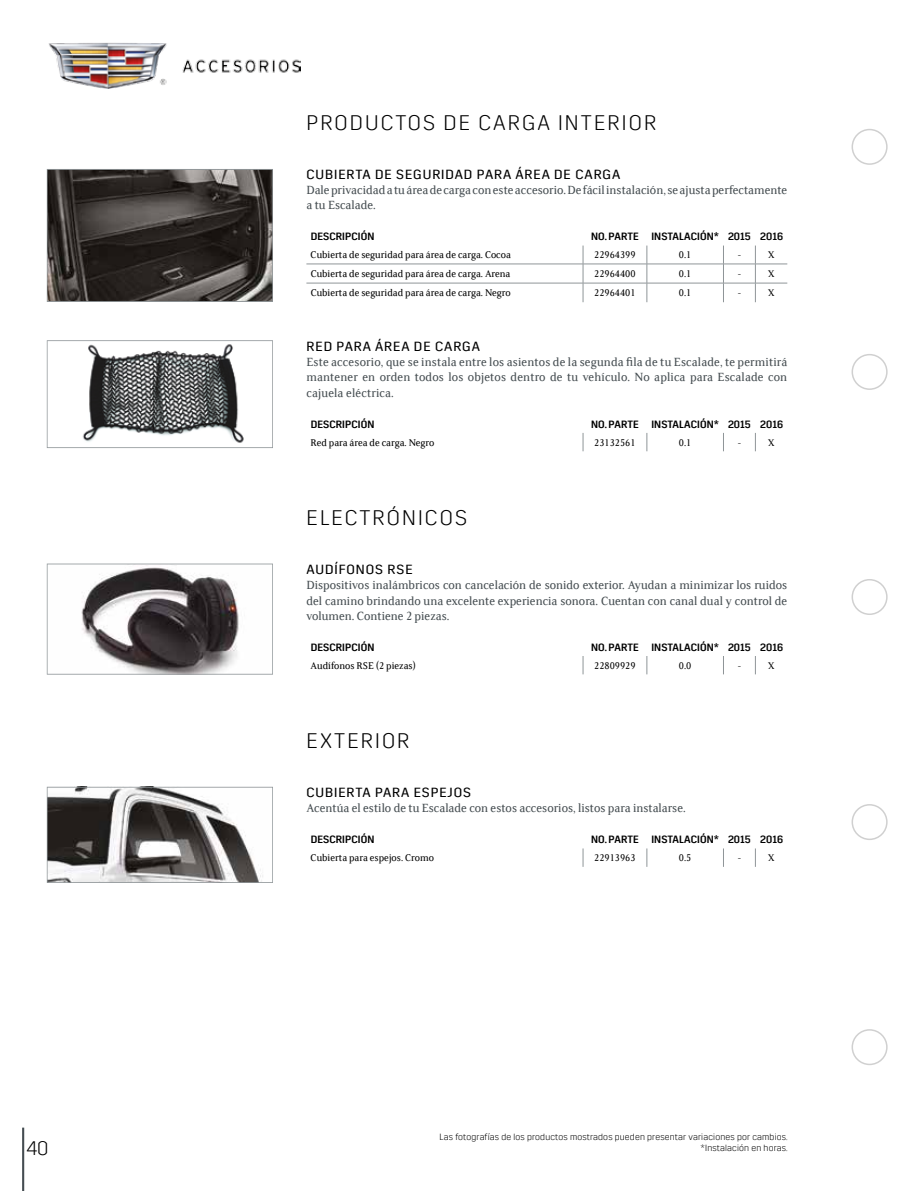
<style>
.page{position:relative;width:915px;height:1191px;background:#fff}
.page>*{position:absolute;margin:0;border:0;box-sizing:border-box;transform-origin:0 0}
.t1{font:300 21px "Cadillac Sans A";letter-spacing:.1em;color:#000}
.t2{font:300 19.5px "Cadillac Sans A";color:#000}
.t3{font:13.5px "Cadillac Sans A";letter-spacing:.07em;color:#000}
.t4{font:12.75px/15.3px "Cadillac Serif";color:#454d51;text-align:justify}
.t5{font:10.5px "Cadillac Serif";color:#000}
.t6{font:500 10.5px "Cadillac Sans A";letter-spacing:.01em;color:#000}
.t7{font:300 9px "Cadillac Sans A";letter-spacing:.02em;color:#000}
</style>
<div class="page">
<hr style="left:306px;top:264px;width:277px;height:1px;background:#8f9598">
<hr style="left:583px;top:264px;width:63px;height:1px;background:#8f9598">
<hr style="left:646px;top:264px;width:77px;height:1px;background:#8f9598">
<hr style="left:723px;top:264px;width:32px;height:1px;background:#8f9598">
<hr style="left:755px;top:264px;width:32px;height:1px;background:#8f9598">
<hr style="left:306px;top:283px;width:277px;height:1px;background:#8f9598">
<hr style="left:583px;top:283px;width:63px;height:1px;background:#8f9598">
<svg style="left:582px;top:245px;width:1px;height:57px"></svg>
<hr style="left:646px;top:283px;width:77px;height:1px;background:#8f9598">
<svg style="left:646px;top:245px;width:1px;height:57px"></svg>
<hr style="left:723px;top:283px;width:32px;height:1px;background:#8f9598">
<svg style="left:722px;top:245px;width:2px;height:57px"></svg>
<hr style="left:755px;top:283px;width:32px;height:1px;background:#8f9598">
<svg style="left:754px;top:246px;width:1px;height:56px"></svg>
<svg style="left:582px;top:433px;width:1px;height:18px"></svg>
<svg style="left:646px;top:433px;width:1px;height:18px"></svg>
<svg style="left:723px;top:432px;width:1px;height:19px"></svg>
<svg style="left:754px;top:433px;width:1px;height:18px"></svg>
<svg style="left:582px;top:656px;width:1px;height:18px"></svg>
<svg style="left:646px;top:656px;width:1px;height:18px"></svg>
<svg style="left:723px;top:656px;width:1px;height:18px"></svg>
<svg style="left:754px;top:656px;width:1px;height:18px"></svg>
<svg style="left:582px;top:848px;width:1px;height:19px"></svg>
<svg style="left:646px;top:848px;width:1px;height:19px"></svg>
<svg style="left:723px;top:848px;width:1px;height:19px"></svg>
<svg style="left:754px;top:849px;width:1px;height:17px"></svg>
<svg style="left:47px;top:340px;width:226px;height:108px"></svg>
<svg style="left:47px;top:169px;width:226px;height:133px;background:#3e3936"></svg>
<svg style="left:47px;top:787px;width:226px;height:96px"></svg>
<svg style="left:47px;top:563px;width:226px;height:111px"></svg>
<hr style="left:22px;top:1127px;width:2px;height:64px;background:#454d51">
<img style="left:48px;top:42px;width:252px;height:46px">
<div style="left:851px;top:129px;width:36px;height:36px;border:2px solid #d0d0d0;border-radius:50%"></div>
<div style="left:851px;top:354px;width:36px;height:36px;border:2px solid #d0d0d0;border-radius:50%"></div>
<div style="left:851px;top:579px;width:36px;height:36px;border:2px solid #d0d0d0;border-radius:50%"></div>
<div style="left:851px;top:804px;width:36px;height:36px;border:2px solid #d0d0d0;border-radius:50%"></div>
<div style="left:851px;top:1029px;width:36px;height:36px;border:2px solid #d0d0d0;border-radius:50%"></div>
<h1 class="t1" style="left:306px;top:111px;width:351px">PRODUCTOS DE CARGA INTERIOR</h1>
<p class="t3" style="left:306px;top:166px;width:315px">CUBIERTA DE SEGURIDAD PARA ÁREA DE CARGA</p>
<p class="t4" style="left:306px;top:182px;width:482px">Dale privacidad a tu área de carga con este accesorio. De fácil instalación, se ajusta perfectamente a tu Escalade.</p>
<p class="t6" style="left:310px;top:231px;width:65px">DESCRIPCIÓN</p>
<p class="t6" style="left:591px;top:231px;width:193px">NO. PARTE INSTALACIÓN* 2015 2016</p>
<p class="t5" style="left:310px;top:248px;width:202px">Cubierta de seguridad para área de carga. Cocoa</p>
<p class="t5" style="left:594px;top:248px;width:43px">22964399</p>
<p class="t5" style="left:678px;top:248px;width:14px">0.1</p>
<p class="t5" style="left:737px;top:248px;width:5px">-</p>
<p class="t5" style="left:768px;top:248px;width:8px">X</p>
<p class="t5" style="left:310px;top:267px;width:201px">Cubierta de seguridad para área de carga. Arena</p>
<p class="t5" style="left:594px;top:267px;width:43px">22964400</p>
<p class="t5" style="left:678px;top:267px;width:14px">0.1</p>
<p class="t5" style="left:737px;top:267px;width:5px">-</p>
<p class="t5" style="left:768px;top:267px;width:8px">X</p>
<p class="t5" style="left:310px;top:286px;width:201px">Cubierta de seguridad para área de carga. Negro</p>
<p class="t5" style="left:594px;top:286px;width:43px">22964401</p>
<p class="t5" style="left:678px;top:286px;width:14px">0.1</p>
<p class="t5" style="left:737px;top:286px;width:5px">-</p>
<p class="t5" style="left:768px;top:286px;width:8px">X</p>
<p class="t3" style="left:306px;top:338px;width:175px">RED PARA ÁREA DE CARGA</p>
<p class="t4" style="left:306px;top:354px;width:482px">Este accesorio, que se instala entre los asientos de la segunda fila de tu Escalade, te permitirá mantener en orden todos los objetos dentro de tu vehículo. No aplica para Escalade con cajuela eléctrica.</p>
<p class="t6" style="left:310px;top:418px;width:65px">DESCRIPCIÓN</p>
<p class="t6" style="left:591px;top:418px;width:193px">NO. PARTE INSTALACIÓN* 2015 2016</p>
<p class="t5" style="left:310px;top:435px;width:125px">Red para área de carga. Negro</p>
<p class="t5" style="left:594px;top:435px;width:43px">23132561</p>
<p class="t5" style="left:678px;top:435px;width:14px">0.1</p>
<p class="t5" style="left:737px;top:435px;width:5px">-</p>
<p class="t5" style="left:768px;top:435px;width:8px">X</p>
<h1 class="t1" style="left:306px;top:506px;width:162px">ELECTRÓNICOS</h1>
<p class="t3" style="left:306px;top:561px;width:108px">AUDÍFONOS RSE</p>
<p class="t4" style="left:306px;top:577px;width:482px">Dispositivos inalámbricos con cancelación de sonido exterior. Ayudan a minimizar los ruidos del camino brindando una excelente experiencia sonora. Cuentan con canal dual y control de volumen. Contiene 2 piezas.</p>
<p class="t6" style="left:310px;top:641px;width:65px">DESCRIPCIÓN</p>
<p class="t6" style="left:591px;top:641px;width:193px">NO. PARTE INSTALACIÓN* 2015 2016</p>
<p class="t5" style="left:310px;top:658px;width:107px">Audífonos RSE (2 piezas)</p>
<p class="t5" style="left:594px;top:658px;width:43px">22809929</p>
<p class="t5" style="left:678px;top:658px;width:14px">0.0</p>
<p class="t5" style="left:737px;top:658px;width:5px">-</p>
<p class="t5" style="left:768px;top:658px;width:8px">X</p>
<h1 class="t1" style="left:306px;top:729px;width:104px">EXTERIOR</h1>
<p class="t3" style="left:306px;top:784px;width:166px">CUBIERTA PARA ESPEJOS</p>
<p class="t4" style="left:306px;top:800px;width:380px">Acentúa el estilo de tu Escalade con estos accesorios, listos para instalarse.</p>
<p class="t6" style="left:310px;top:833px;width:65px">DESCRIPCIÓN</p>
<p class="t6" style="left:591px;top:833px;width:193px">NO. PARTE INSTALACIÓN* 2015 2016</p>
<p class="t5" style="left:310px;top:851px;width:125px">Cubierta para espejos. Cromo</p>
<p class="t5" style="left:594px;top:851px;width:43px">22913963</p>
<p class="t5" style="left:678px;top:851px;width:14px">0.5</p>
<p class="t5" style="left:737px;top:851px;width:5px">-</p>
<p class="t5" style="left:768px;top:851px;width:8px">X</p>
<p class="t7" style="left:439px;top:1132px;width:349px">Las fotografías de los productos mostrados pueden presentar variaciones por cambios.</p>
<h2 class="t2" style="left:26px;top:1137px;width:24px">40</h2>
<p class="t7" style="left:700px;top:1142px;width:89px">*Instalación en horas.</p>
</div>
